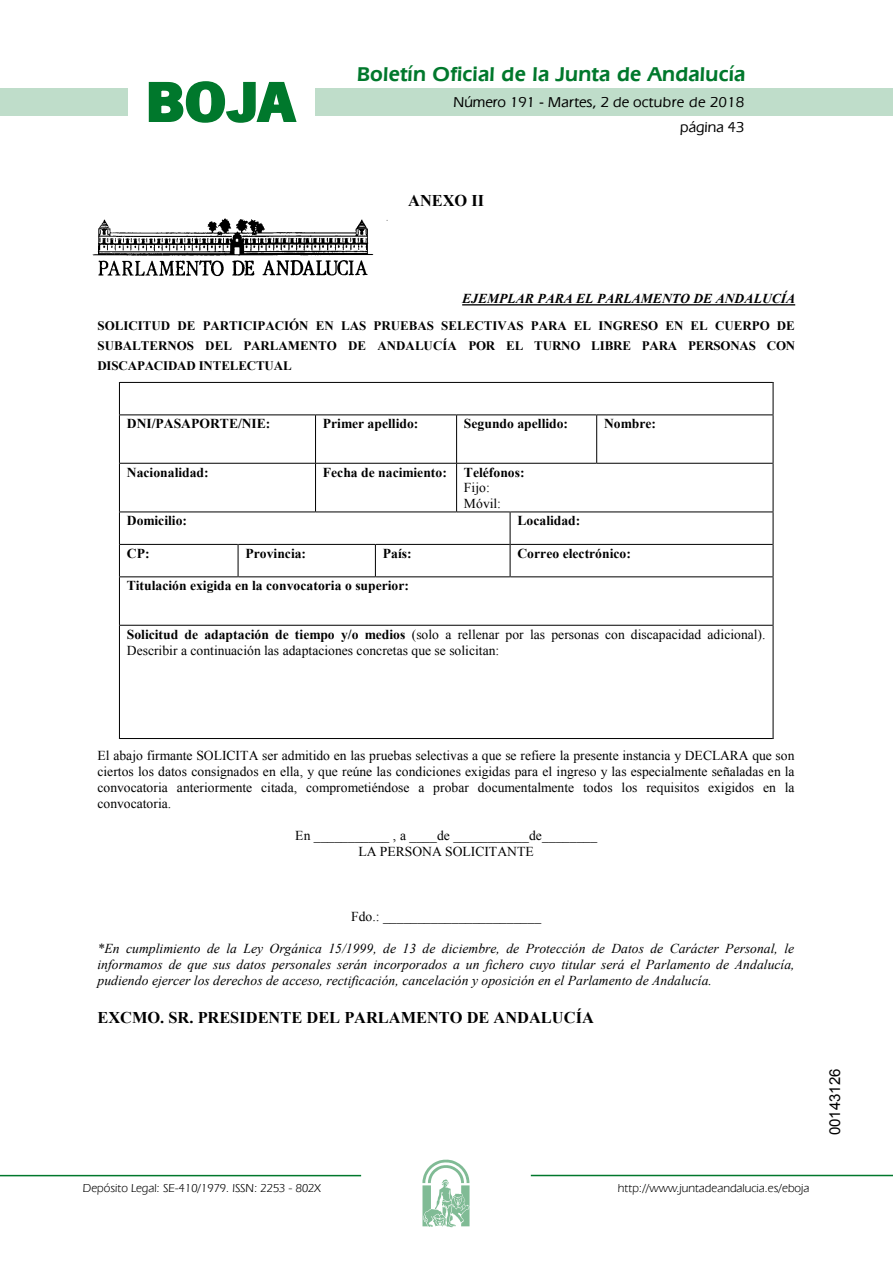
<style>
.page{position:relative;width:893px;height:1263px;background:#fff}
.page>*{position:absolute;margin:0;border:0;box-sizing:border-box;transform-origin:0 0}
.t1{font:700 57.75px "News Got T";color:#00782c;scale:1.14 1}
.t2{font:600 21px "Eras IT Cby BT";letter-spacing:.01em;color:#00782c}
.t3{font:700 16.35px "Times New Roman";color:#000}
.t4{font:500 15px/24.5px "Eras IT Cby BT";color:#000;text-align:right}
.t5{font:15px "Arial";color:#000}
.t6{font:13.65px/16px "Times New Roman";color:#000}
.t7{font:italic 13.65px/16px "Times New Roman";color:#000;text-align:justify}
.t8{font:700 13.65px "Times New Roman";color:#000}
.t9{font:italic 700 13.65px "Times New Roman";color:#000}
.t10{font:700 12.9px/20px "Times New Roman";letter-spacing:-.015em;color:#000;text-align:justify}
.t11{font:12px "Eras IT Cby BT";color:#000}
.s1{font-weight:700}
</style>
<div class="page">
<div style="left:315px;top:88px;width:577px;height:28px;background:#bfddca"></div>
<div style="left:0;top:88px;width:128px;height:28px;background:#bfddca"></div>
<hr style="left:0;top:1175px;width:361px;height:1px;background:#00782c">
<svg style="left:422px;top:1159px;width:47px;height:68px"></svg>
<hr style="left:531px;top:1175px;width:361px;height:1px;background:#00782c">
<svg style="left:148px;top:81px;width:149px;height:42px"></svg>
<img style="left:92px;top:218px;width:296px;height:59px">
<hr style="left:462px;top:304px;width:333px;height:2px;background:#000">
<hr style="left:120px;top:382px;width:652px;height:1px;background:#000">
<hr style="left:119px;top:383px;width:1px;height:32px;background:#000">
<hr style="left:772px;top:383px;width:1px;height:32px;background:#000">
<hr style="left:120px;top:415px;width:195px;height:1px;background:#000">
<hr style="left:316px;top:415px;width:140px;height:1px;background:#000">
<hr style="left:457px;top:415px;width:139px;height:1px;background:#000">
<hr style="left:597px;top:415px;width:175px;height:1px;background:#000">
<hr style="left:119px;top:415px;width:1px;height:48px;background:#000">
<hr style="left:315px;top:415px;width:1px;height:48px;background:#000">
<hr style="left:456px;top:415px;width:1px;height:48px;background:#000">
<hr style="left:596px;top:415px;width:1px;height:48px;background:#000">
<hr style="left:772px;top:415px;width:1px;height:48px;background:#000">
<hr style="left:120px;top:463px;width:195px;height:1px;background:#000">
<hr style="left:316px;top:463px;width:140px;height:1px;background:#000">
<hr style="left:457px;top:463px;width:139px;height:1px;background:#000">
<hr style="left:597px;top:463px;width:175px;height:1px;background:#000">
<hr style="left:119px;top:464px;width:1px;height:48px;background:#000">
<hr style="left:315px;top:464px;width:1px;height:48px;background:#000">
<hr style="left:456px;top:464px;width:1px;height:48px;background:#000">
<hr style="left:772px;top:464px;width:1px;height:48px;background:#000">
<hr style="left:120px;top:512px;width:195px;height:1px;background:#000">
<hr style="left:316px;top:512px;width:140px;height:1px;background:#000">
<hr style="left:457px;top:512px;width:53px;height:1px;background:#000">
<hr style="left:510px;top:512px;width:262px;height:1px;background:#000">
<hr style="left:119px;top:512px;width:1px;height:32px;background:#000">
<hr style="left:509px;top:512px;width:1px;height:32px;background:#000">
<hr style="left:772px;top:512px;width:1px;height:32px;background:#000">
<hr style="left:120px;top:544px;width:118px;height:1px;background:#000">
<hr style="left:238px;top:544px;width:137px;height:1px;background:#000">
<hr style="left:376px;top:544px;width:134px;height:1px;background:#000">
<hr style="left:510px;top:544px;width:262px;height:1px;background:#000">
<hr style="left:119px;top:545px;width:1px;height:32px;background:#000">
<hr style="left:238px;top:545px;width:1px;height:32px;background:#000">
<hr style="left:375px;top:545px;width:1px;height:32px;background:#000">
<hr style="left:509px;top:545px;width:1px;height:32px;background:#000">
<hr style="left:772px;top:545px;width:1px;height:32px;background:#000">
<hr style="left:120px;top:577px;width:118px;height:1px;background:#000">
<hr style="left:238px;top:577px;width:137px;height:1px;background:#000">
<hr style="left:376px;top:577px;width:134px;height:1px;background:#000">
<hr style="left:510px;top:577px;width:262px;height:1px;background:#000">
<hr style="left:119px;top:577px;width:1px;height:48px;background:#000">
<hr style="left:772px;top:577px;width:1px;height:48px;background:#000">
<hr style="left:120px;top:625px;width:652px;height:1px;background:#000">
<hr style="left:119px;top:626px;width:1px;height:112px;background:#000">
<hr style="left:120px;top:738px;width:652px;height:1px;background:#000">
<hr style="left:772px;top:626px;width:1px;height:112px;background:#000">
<h1 class="t1" style="left:145px;top:68px;width:133px">BOJA</h1>
<h2 class="t2" style="left:357px;top:62px;width:390px">Boletín Oficial de la Junta de Andalucía</h2>
<p class="t4" style="left:453px;top:90px;width:292px">Número 191 - Martes, 2 de octubre de 2018 página 43</p>
<p class="t3" style="left:408px;top:189px;width:78px">ANEXO II</p>
<p class="t9" style="left:462px;top:289px;width:334px">EJEMPLAR PARA EL PARLAMENTO DE ANDALUCÍA</p>
<p class="t10" style="left:97px;top:315px;width:699px">SOLICITUD DE PARTICIPACIÓN EN LAS PRUEBAS SELECTIVAS PARA EL INGRESO EN EL CUERPO DE SUBALTERNOS DEL PARLAMENTO DE ANDALUCÍA POR EL TURNO LIBRE PARA PERSONAS CON DISCAPACIDAD INTELECTUAL</p>
<p class="t8" style="left:127px;top:414px;width:145px">DNI/PASAPORTE/NIE:</p>
<p class="t8" style="left:323px;top:414px;width:97px">Primer apellido:</p>
<p class="t8" style="left:464px;top:414px;width:106px">Segundo apellido:</p>
<p class="t8" style="left:604px;top:414px;width:53px">Nombre:</p>
<p class="t8" style="left:127px;top:463px;width:83px">Nacionalidad:</p>
<p class="t8" style="left:323px;top:463px;width:125px">Fecha de nacimiento:</p>
<p class="t8" style="left:464px;top:463px;width:62px">Teléfonos:</p>
<p class="t6" style="left:464px;top:479px;width:39px">Fijo:<br>Móvil:</p>
<p class="t8" style="left:127px;top:511px;width:62px">Domicilio:</p>
<p class="t8" style="left:517px;top:511px;width:64px">Localidad:</p>
<p class="t8" style="left:127px;top:544px;width:24px">CP:</p>
<p class="t8" style="left:245px;top:544px;width:62px">Provincia:</p>
<p class="t8" style="left:383px;top:544px;width:30px">País:</p>
<p class="t8" style="left:517px;top:544px;width:115px">Correo electrónico:</p>
<p class="t8" style="left:127px;top:576px;width:284px">Titulación exigida en la convocatoria o superior:</p>
<p class="t6" style="left:127px;top:626px;width:640px"><span class="s1">Solicitud de adaptación de tiempo y/o medios</span> (solo a rellenar por las personas con discapacidad adicional).<br>Describir a continuación las adaptaciones concretas que se solicitan:</p>
<p class="t6" style="left:97px;top:747px;width:698px;text-align:justify">El abajo firmante SOLICITA ser admitido en las pruebas selectivas a que se refiere la presente instancia y DECLARA que son ciertos los datos consignados en ella, y que reúne las condiciones exigidas para el ingreso y las especialmente señaladas en la convocatoria anteriormente citada, comprometiéndose a probar documentalmente todos los requisitos exigidos en la convocatoria.</p>
<p class="t6" style="left:295px;top:827px;width:303px;text-align:center">En ___________ , a ____de ___________de________<br>LA PERSONA SOLICITANTE</p>
<p class="t6" style="left:351px;top:908px;width:191px">Fdo.: _______________________</p>
<p class="t7" style="left:97px;top:940px;width:698px">*En cumplimiento de la Ley Orgánica 15/1999, de 13 de diciembre, de Protección de Datos de Carácter Personal, le informamos de que sus datos personales serán incorporados a un fichero cuyo titular será el Parlamento de Andalucía, pudiendo ejercer los derechos de acceso, rectificación, cancelación y oposición en el Parlamento de Andalucía.</p>
<p class="t3" style="left:97px;top:1006px;width:498px">EXCMO. SR. PRESIDENTE DEL PARLAMENTO DE ANDALUCÍA</p>
<p class="t11" style="left:83px;top:1181px;width:239px">Depósito Legal: SE-410/1979. ISSN: 2253 - 802X</p>
<p class="t11" style="left:618px;top:1181px;width:193px">http://www.juntadeandalucia.es/eboja</p>
<p class="t5" style="left:825px;top:1135px;width:68px;rotate:-90deg">00143126</p>
</div>
